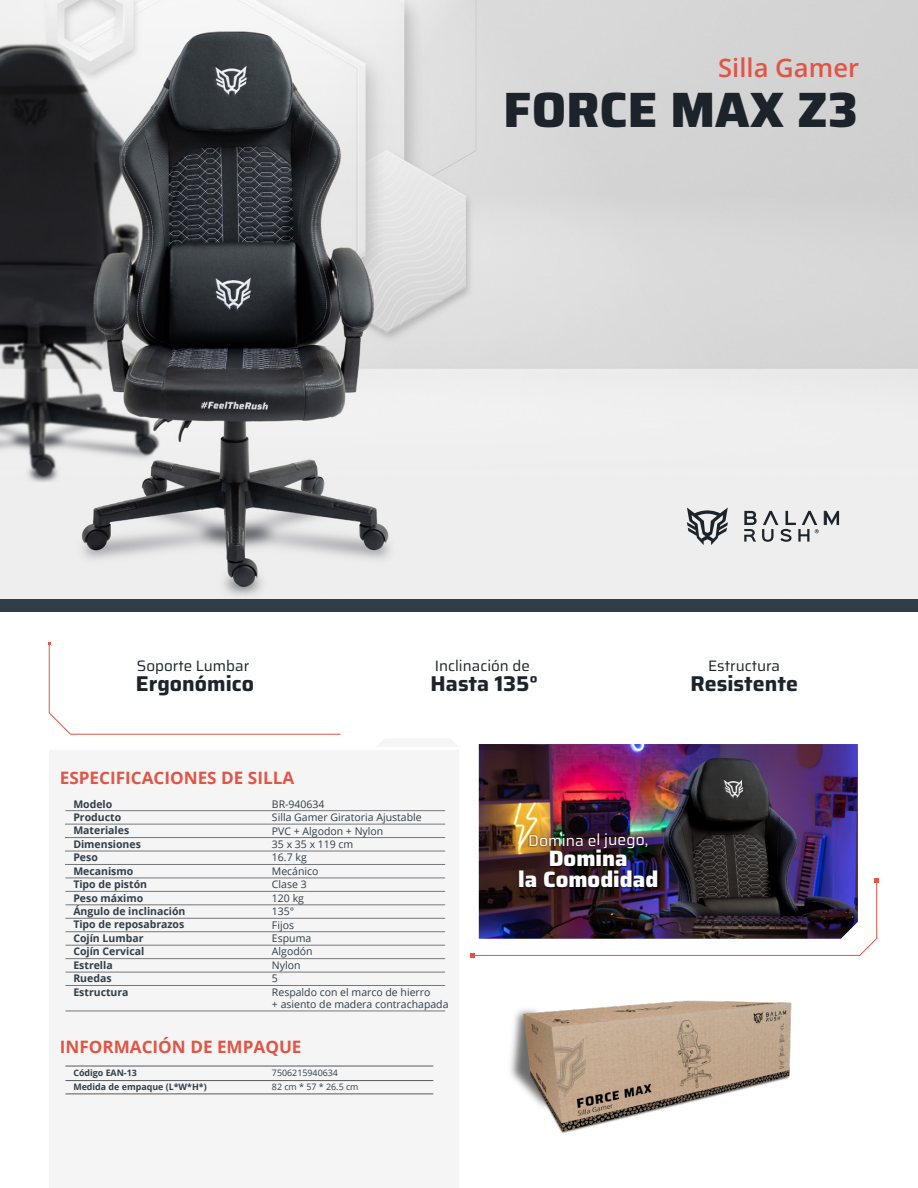
<style>
.page{position:relative;width:918px;height:1188px;background:#fff}
.page>*{position:absolute;margin:0;border:0;box-sizing:border-box;transform-origin:0 0}
.t1{font:800 49.65px "Saira";letter-spacing:-.005em;color:#1c232b}
.t2{font:600 25.65px "Open Sans";color:#e15546}
.t3{font:800 22.2px/20.9px "Saira";letter-spacing:-.005em;color:#fff;text-align:center}
.t4{font:700 21.45px "Saira";letter-spacing:-.005em;color:#1c232b}
.t5{font:700 17.1px "Open Sans";color:#e15546}
.t6{font:15.6px "Saira";letter-spacing:-.005em;color:#fff}
.t7{font:15.15px "Saira";letter-spacing:-.005em;color:#1c232b}
.t8{font:10.5px/13.4px "Open Sans";color:#313d47}
.t9{font:700 10.5px/13.5px "Open Sans";color:#313d47}
.t10{font:700 8.85px/13.4px "Open Sans";color:#313d47}
.t11{font:8.85px/13.4px "Open Sans";color:#313d47}
</style>
<div class="page">
<img style="left:0;top:0;width:918px;height:599px">
<div style="left:49px;top:750px;width:410px;height:438px;background:#f5f5f5"></div>
<hr style="left:65px;top:810px;width:380px;height:1px;background:#76777b">
<hr style="left:65px;top:824px;width:380px;height:1px;background:#76777b">
<hr style="left:65px;top:837px;width:380px;height:1px;background:#76777b">
<hr style="left:65px;top:851px;width:380px;height:1px;background:#76777b">
<hr style="left:65px;top:864px;width:380px;height:1px;background:#76777b">
<hr style="left:65px;top:878px;width:380px;height:1px;background:#76777b">
<hr style="left:65px;top:891px;width:380px;height:1px;background:#76777b">
<hr style="left:65px;top:904px;width:380px;height:1px;background:#76777b">
<hr style="left:65px;top:918px;width:380px;height:1px;background:#76777b">
<hr style="left:65px;top:931px;width:380px;height:1px;background:#76777b">
<hr style="left:65px;top:945px;width:380px;height:1px;background:#76777b">
<hr style="left:65px;top:958px;width:380px;height:1px;background:#76777b">
<hr style="left:65px;top:972px;width:380px;height:1px;background:#76777b">
<hr style="left:65px;top:1080px;width:368px;height:1px;background:#57595b">
<hr style="left:65px;top:1066px;width:368px;height:1px;background:#57595b">
<hr style="left:65px;top:1094px;width:368px;height:1px;background:#57595b">
<svg style="left:470px;top:878px;width:409px;height:80px"></svg>
<svg style="left:48px;top:642px;width:293px;height:93px"></svg>
<img style="left:479px;top:744px;width:379px;height:195px">
<img style="left:515px;top:830px;width:146px;height:71px">
<div style="left:0;top:600px;width:918px;height:12px;background:#313d47"></div>
<svg style="left:687px;top:508px;width:41px;height:37px;background:#96999c"></svg>
<svg style="left:744px;top:511px;width:95px;height:31px;background:#babcbe"></svg>
<img style="left:504px;top:913px;width:302px;height:221px">
<hr style="left:65px;top:985px;width:380px;height:1px;background:#76777b">
<hr style="left:65px;top:1011px;width:380px;height:1px;background:#76777b">
<h2 class="t2" style="left:718px;top:50px;width:143px">Silla Gamer</h2>
<h1 class="t1" style="left:504px;top:69px;width:356px">FORCE MAX Z3</h1>
<h3 class="t7" style="left:137px;top:653px;width:114px">Soporte Lumbar</h3>
<h3 class="t4" style="left:136px;top:666px;width:120px">Ergonómico</h3>
<h3 class="t7" style="left:435px;top:653px;width:97px">Inclinación de</h3>
<h3 class="t4" style="left:431px;top:666px;width:109px">Hasta 135°</h3>
<h3 class="t7" style="left:708px;top:653px;width:74px">Estructura</h3>
<h3 class="t4" style="left:691px;top:666px;width:109px">Resistente</h3>
<h3 class="t5" style="left:60px;top:766px;width:236px">ESPECIFICACIONES DE SILLA</h3>
<p class="t8" style="left:272px;top:797px;width:178px">BR-940634<br>Silla Gamer Giratoria Ajustable<br>PVC + Algodon + Nylon<br>35 x 35 x 119 cm<br>16.7 kg<br>Mecánico<br>Clase 3<br>120 kg<br>135°<br>Fijos<br>Espuma<br>Algodón<br>Nylon<br>5<br>Respaldo con el marco de hierro<br>+ asiento de madera contrachapada</p>
<p class="t9" style="left:73px;top:797px;width:114px">Modelo<br>Producto<br>Materiales<br>Dimensiones<br>Peso<br>Mecanismo<br>Tipo de pistón<br>Peso máximo<br>Ángulo de inclinación<br>Tipo de reposabrazos<br>Cojín Lumbar<br>Cojín Cervical<br>Estrella<br>Ruedas<br>Estructura</p>
<h3 class="t5" style="left:60px;top:1035px;width:243px">INFORMACIÓN DE EMPAQUE</h3>
<p class="t10" style="left:73px;top:1066px;width:135px">Código EAN-13<br>Medida de empaque (L*W*H*)</p>
<p class="t11" style="left:272px;top:1066px;width:88px">7506215940634<br>82 cm * 57 * 26.5 cm</p>
<h3 class="t6" style="left:528px;top:827px;width:122px">Domina el juego,</h3>
<h3 class="t3" style="left:518px;top:848px;width:142px">Domina<br>la Comodidad</h3>
</div>
